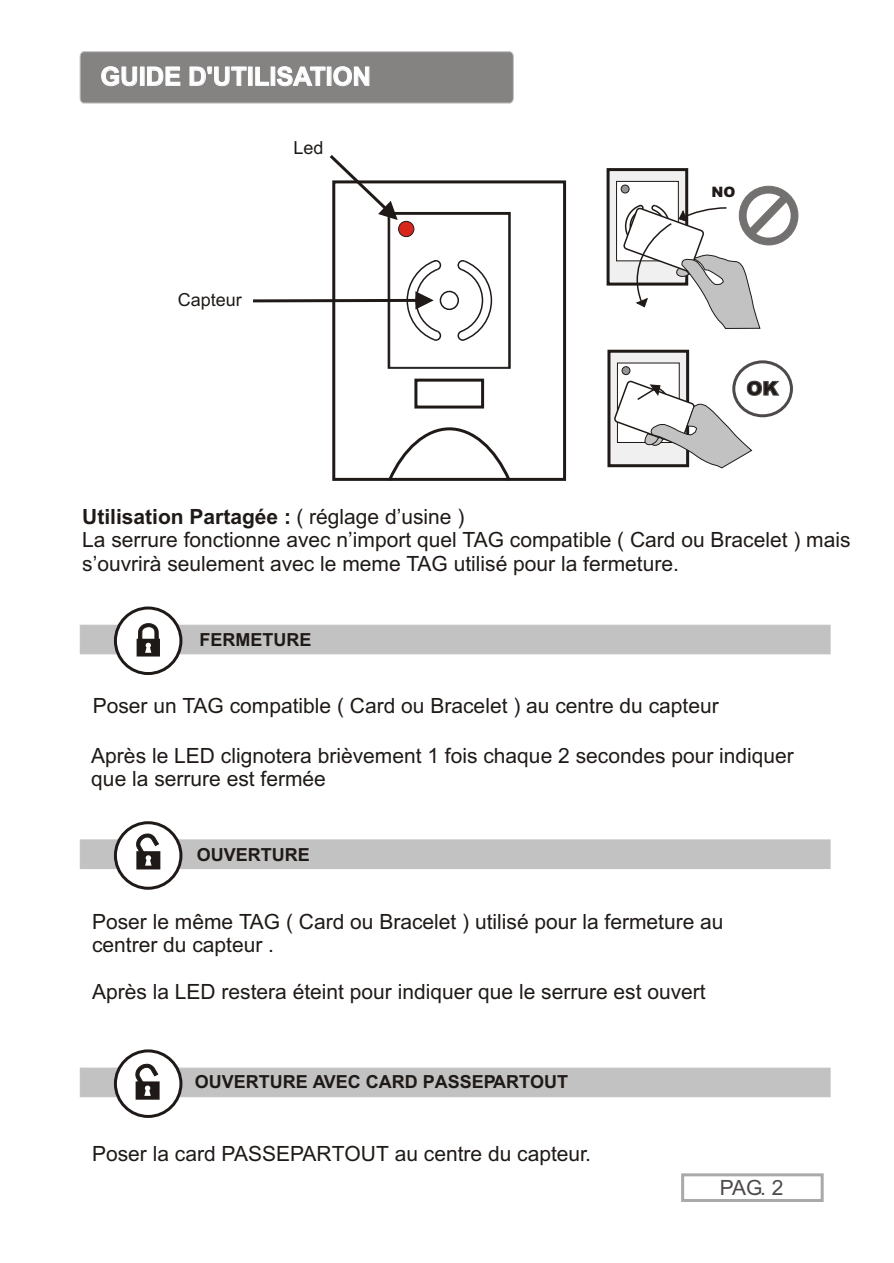
<style>
.page{position:relative;width:894px;height:1263px;background:#fff}
.page>*{position:absolute;margin:0;border:0;box-sizing:border-box;transform-origin:0 0}
.t1{font:700 25.5px "Arial";color:#fff}
.t2{font:21px/23.4px "Arial";color:#1f1a17}
.t3{font:21px "Arial";color:#4f4a4a}
.t4{font:900 19.2px "Arial";color:#1f1a17}
.t5{font:700 18px "Arial";color:#1f1a17}
.t6{font:18px "Arial";color:#1f1a17}
.t7{font:900 14.4px "Arial";color:#1f1a17}
.s1{font-weight:700}
</style>
<div class="page">
<div style="left:80px;top:625px;width:750px;height:29px;background:#c2c2c2"></div>
<div style="left:80px;top:840px;width:750px;height:29px;background:#c2c2c2"></div>
<div style="left:80px;top:1068px;width:750px;height:29px;background:#c2c2c2"></div>
<div style="left:114px;top:607px;width:68px;height:68px;background:#fff;border:3px solid #1f1a17;border-radius:50%"></div>
<svg style="left:114px;top:821px;width:68px;height:69px"></svg>
<svg style="left:114px;top:1049px;width:68px;height:69px"></svg>
<svg style="left:137px;top:623px;width:23px;height:34px"></svg>
<svg style="left:136px;top:834px;width:24px;height:35px"></svg>
<svg style="left:136px;top:1064px;width:24px;height:36px"></svg>
<div style="left:681px;top:1173px;width:143px;height:29px;border:3px solid #aba8a8"></div>
<div style="left:80px;top:51px;width:434px;height:52px;background:#858282"></div>
<div style="left:332px;top:180px;width:234px;height:301px;border:3px solid #1f1a17"></div>
<div style="left:388px;top:212px;width:123px;height:157px;border:3px solid #1f1a17"></div>
<div style="left:414px;top:379px;width:70px;height:30px;border:3px solid #1f1a17"></div>
<svg style="left:386px;top:427px;width:127px;height:54px"></svg>
<div style="left:389px;top:214px;width:120px;height:154px;background:#fff;border:1px solid #1f1a17"></div>
<div style="left:440px;top:291px;width:19px;height:19px;border:2px solid #1f1a17;border-radius:50%"></div>
<svg style="left:457px;top:260px;width:36px;height:81px"></svg>
<svg style="left:330px;top:155px;width:89px;height:84px"></svg>
<svg style="left:253px;top:259px;width:189px;height:98px"></svg>
<div style="left:607px;top:168px;width:81px;height:118px;background:#f0f0f0;border:3px solid #1f1a17"></div>
<div style="left:616px;top:181px;width:63px;height:80px;background:#fff;border:1px solid #1f1a17"></div>
<div style="left:621px;top:185px;width:8px;height:8px;background:#969494;border:1px solid #1f1a17;border-radius:50%"></div>
<div style="left:739px;top:186px;width:59px;height:59px;background:#737070;border:1px solid #737070;border-radius:50%"></div>
<svg style="left:747px;top:194px;width:44px;height:44px"></svg>
<svg style="left:623px;top:188px;width:165px;height:141px"></svg>
<div style="left:607px;top:350px;width:82px;height:117px;background:#f0f0f0;border:3px solid #1f1a17"></div>
<div style="left:617px;top:363px;width:63px;height:80px;background:#fff;border:1px solid #1f1a17"></div>
<div style="left:622px;top:366px;width:8px;height:9px;background:#969494;border:1px solid #1f1a17;border-radius:50%"></div>
<svg style="left:613px;top:380px;width:139px;height:88px"></svg>
<div style="left:732px;top:360px;width:61px;height:57px;background:#fff;border:3px solid #4f4a4a;border-radius:50%"></div>
<p class="t1" style="left:100px;top:67px;width:272px">GUIDE D'UTILISATION</p>
<p class="t6" style="left:293px;top:141px;width:32px">Led</p>
<p class="t6" style="left:178px;top:293px;width:66px">Capteur</p>
<p class="t7" style="left:711px;top:186px;width:25px">NO</p>
<p class="t4" style="left:746px;top:381px;width:33px">OK</p>
<p class="t2" style="left:82px;top:507px;width:770px"><span class="s1">Utilisation Partagée :</span> ( réglage d’usine )<br>La serrure fonctionne avec n’import quel TAG compatible ( Card ou Bracelet ) mais s’ouvrirà seulement avec le meme TAG utilisé pour la fermeture.</p>
<p class="t5" style="left:200px;top:633px;width:113px">FERMETURE</p>
<p class="t2" style="left:93px;top:696px;width:628px">Poser un TAG compatible ( Card ou Bracelet ) au centre du capteur</p>
<p class="t2" style="left:91px;top:746px;width:704px">Après le LED clignotera brièvement 1 fois chaque 2 secondes pour indiquer que la serrure est fermée</p>
<p class="t5" style="left:197px;top:848px;width:114px">OUVERTURE</p>
<p class="t2" style="left:92px;top:912px;width:633px">Poser le même TAG ( Card ou Bracelet ) utilisé pour la fermeture au centrer du capteur .</p>
<p class="t2" style="left:92px;top:982px;width:615px">Après la LED restera éteint pour indiquer que le serrure est ouvert</p>
<p class="t5" style="left:195px;top:1075px;width:375px">OUVERTURE AVEC CARD PASSEPARTOUT</p>
<p class="t2" style="left:92px;top:1144px;width:500px">Poser la card PASSEPARTOUT au centre du capteur.</p>
<p class="t3" style="left:720px;top:1180px;width:65px">PAG. 2</p>
</div>
